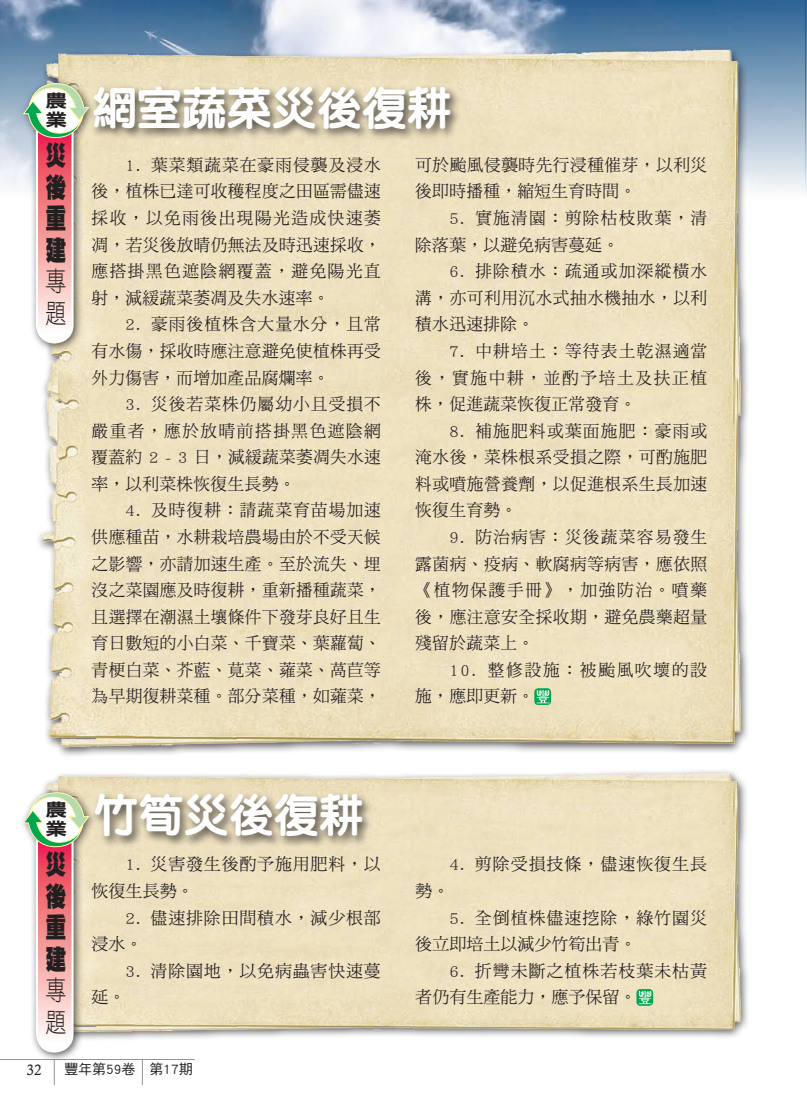
<style>
.page{position:relative;width:807px;height:1106px;background:#fff}
.page>*{position:absolute;margin:0;border:0;box-sizing:border-box;transform-origin:0 0}
.t1{font:45px "DF Li Yuan Std W8";color:#fff}
.t2{font:27.6px/31.5px "DF Hei Std W12";color:#231f20;text-align:justify;scale:.76 1}
.t3{font:27.6px/31.5px "DF Hei Std W3";color:#231f20;scale:.76 1}
.t4{font:18px/18.9px "DF Hei Std W9";color:#231f20;scale:1.24 1}
.t5{font:16.95px/26.5px "DF Ming Std W5";letter-spacing:.03em;color:#231f20;text-align:justify}
.t6{font:16.95px/26.5px "DF Ming Std W5";letter-spacing:.055em;color:#231f20}
.t7{font:16.95px/26.5px "DF Ming Std W5";color:#231f20}
.t8{font:16.95px/26.5px "DF Ming Std W5";letter-spacing:.05em;color:#231f20}
.t9{font:16.95px/26.5px "DF Ming Std W5";letter-spacing:.105em;color:#231f20}
.t10{font:15px "Calisto";color:#231f20}
.t11{font:13.95px "DF Hei Std W5";color:#231f20}
</style>
<div class="page">
<img style="left:0;top:0;width:807px;height:194px">
<hr style="left:0;top:1059px;width:195px;height:1px;background:#939598">
<svg style="left:54px;top:1069px;width:1px;height:16px"></svg>
<svg style="left:141px;top:1060px;width:2px;height:25px"></svg>
<div style="left:34px;top:44px;width:739px;height:752px;background:#231f20;opacity:.75"></div>
<img style="left:36px;top:50px;width:717px;height:713px">
<div style="left:34px;top:767px;width:739px;height:289px;background:#fff"></div>
<img style="left:44px;top:771px;width:704px;height:265px">
<svg style="left:534px;top:688px;width:17px;height:17px"></svg>
<svg style="left:536px;top:690px;width:14px;height:13px"></svg>
<svg style="left:636px;top:989px;width:17px;height:16px"></svg>
<svg style="left:639px;top:990px;width:13px;height:14px"></svg>
<div style="left:90px;top:82px;width:430px;height:89px;background:#231f20;opacity:.75"></div>
<div style="left:91px;top:790px;width:339px;height:90px;background:#231f20;opacity:.75"></div>
<div style="left:18px;top:77px;width:88px;height:283px;background:#231f20;opacity:.75"></div>
<svg style="left:37px;top:116px;width:36px;height:226px;background:#f59b9f"></svg>
<div style="left:36px;top:114px;width:38px;height:229px;border:2px solid #fff;border-radius:18px"></div>
<svg style="left:23px;top:83px;width:66px;height:55px"></svg>
<div style="left:18px;top:786px;width:88px;height:283px;background:#231f20;opacity:.75"></div>
<svg style="left:37px;top:824px;width:36px;height:227px;background:#f59b9f"></svg>
<div style="left:36px;top:823px;width:38px;height:229px;border:2px solid #fff;border-radius:18px"></div>
<svg style="left:23px;top:792px;width:66px;height:55px"></svg>
<p class="t4" style="left:45px;top:91px;width:19px">農業</p>
<h2 class="t2" style="left:46px;top:139px;width:29px">災後重建</h2>
<h2 class="t3" style="left:46px;top:265px;width:29px">專題</h2>
<h1 class="t1" style="left:92px;top:83px;width:361px">網室蔬菜災後復耕</h1>
<p class="t5" style="left:92px;top:151px;width:291px;text-indent:34px">1. 葉菜類蔬菜在豪雨侵襲及浸水後，植株已達可收穫程度之田區需儘速採收，以免雨後出現陽光造成快速萎凋，若災後放晴仍無法及時迅速採收，應搭掛黑色遮陰網覆蓋，避免陽光直射，減緩蔬菜萎凋及失水速率。</p>
<p class="t5" style="left:92px;top:311px;width:291px;text-indent:34px">2. 豪雨後植株含大量水分，且常有水傷，採收時應注意避免使植株再受外力傷害，而增加產品腐爛率。</p>
<p class="t5" style="left:92px;top:390px;width:291px;text-indent:34px">3. 災後若菜株仍屬幼小且受損不嚴重者，應於放晴前搭掛黑色遮陰網覆蓋約 2 - 3 日，減緩蔬菜萎凋失水速率，以利菜株恢復生長勢。</p>
<p class="t5" style="left:92px;top:497px;width:291px;text-indent:34px">4. 及時復耕：請蔬菜育苗場加速供應種苗，水耕栽培農場由於不受天候之影響，亦請加速生產。至於流失、埋沒之菜園應及時復耕，重新播種蔬菜，且選擇在潮濕土壤條件下發芽良好且生育日數短的小白菜、千寶菜、葉蘿蔔、青梗白菜、芥藍、莧菜、蕹菜、萵苣等為早期復耕菜種。部分菜種，如蕹菜，</p>
<p class="t5" style="left:415px;top:151px;width:293px">可於颱風侵襲時先行浸種催芽，以利災後即時播種，縮短生育時間。</p>
<p class="t8" style="left:415px;top:204px;width:293px;text-indent:34px">5. 實施清園：剪除枯枝敗葉，清除落葉，以避免病害蔓延。</p>
<p class="t5" style="left:415px;top:257px;width:293px;text-indent:34px">6. 排除積水：疏通或加深縱橫水溝，亦可利用沉水式抽水機抽水，以利積水迅速排除。</p>
<p class="t5" style="left:415px;top:337px;width:293px;text-indent:34px">7. 中耕培土：等待表土乾濕適當後，實施中耕，並酌予培土及扶正植株，促進蔬菜恢復正常發育。</p>
<p class="t5" style="left:415px;top:417px;width:293px;text-indent:34px">8. 補施肥料或葉面施肥：豪雨或淹水後，菜株根系受損之際，可酌施肥料或噴施營養劑，以促進根系生長加速恢復生育勢。</p>
<p class="t5" style="left:415px;top:523px;width:293px;text-indent:34px">9. 防治病害：災後蔬菜容易發生露菌病、疫病、軟腐病等病害，應依照《植物保護手冊》，加強防治。噴藥後，應注意安全採收期，避免農藥超量殘留於蔬菜上。</p>
<p class="t9" style="left:415px;top:656px;width:293px;text-indent:34px">10. 整修設施：被颱風吹壞的設施，應即更新。</p>
<p class="t4" style="left:45px;top:800px;width:19px">農業</p>
<h2 class="t2" style="left:46px;top:848px;width:29px">災後重建</h2>
<h2 class="t3" style="left:46px;top:974px;width:29px">專題</h2>
<h1 class="t1" style="left:94px;top:791px;width:271px">竹筍災後復耕</h1>
<p class="t5" style="left:92px;top:851px;width:291px;text-indent:34px">1. 災害發生後酌予施用肥料，以恢復生長勢。</p>
<p class="t5" style="left:92px;top:904px;width:291px;text-indent:34px">2. 儘速排除田間積水，減少根部浸水。</p>
<p class="t5" style="left:126px;top:957px;width:257px">3. 清除園地，以免病蟲害快速蔓</p>
<p class="t5" style="left:92px;top:983px;width:36px">延。</p>
<p class="t6" style="left:449px;top:851px;width:259px">4. 剪除受損技條，儘速恢復生長</p>
<p class="t5" style="left:415px;top:877px;width:36px">勢。</p>
<p class="t7" style="left:415px;top:904px;width:293px;text-indent:34px">5. 全倒植株儘速挖除，綠竹園災後立即培土以減少竹筍出青。</p>
<p class="t6" style="left:415px;top:957px;width:293px;text-indent:34px">6. 折彎未斷之植株若枝葉未枯黃者仍有生產能力，應予保留。</p>
<p class="t10" style="left:27px;top:1061px;width:17px">32</p>
<p class="t11" style="left:64px;top:1061px;width:130px">豐年第59卷　第17期</p>
</div>
